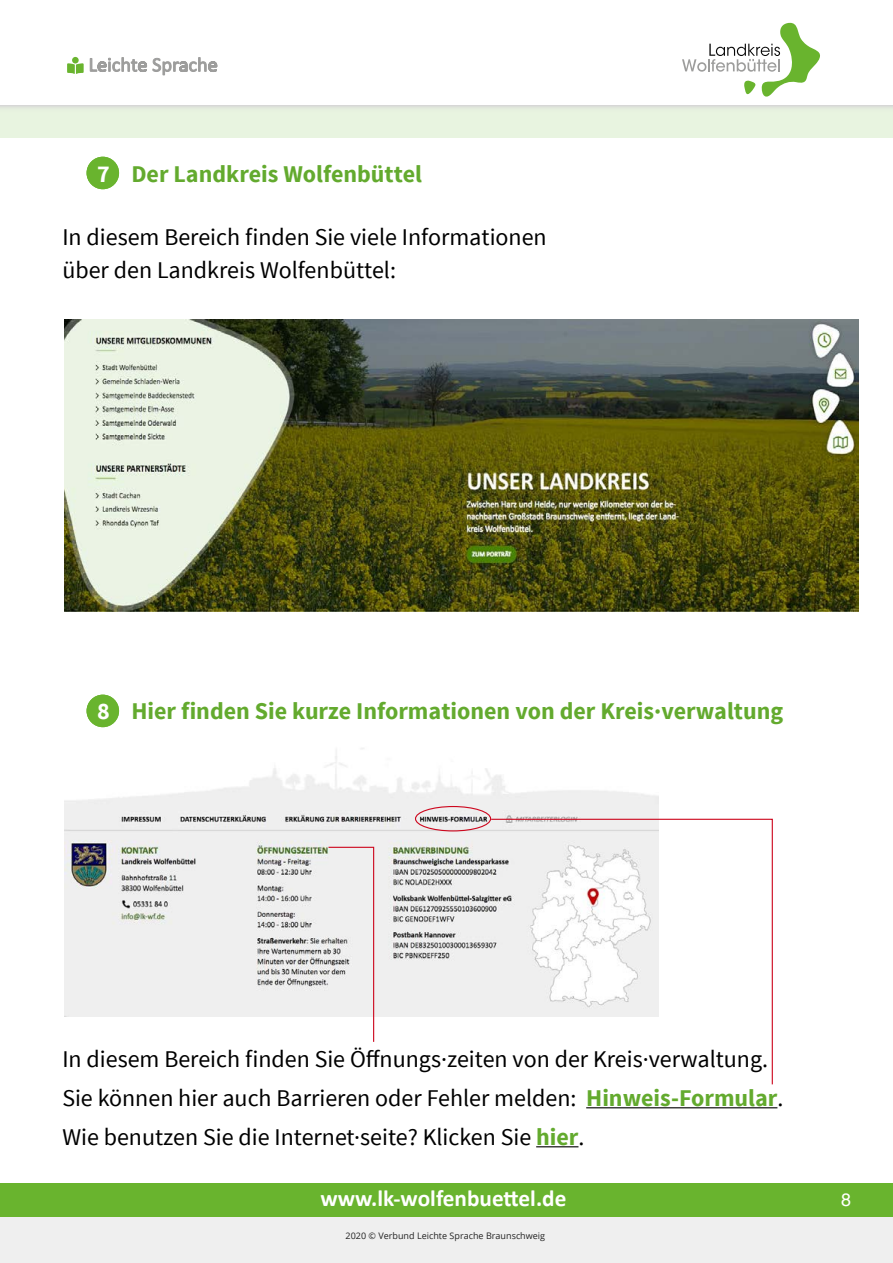
<style>
.page{position:relative;width:893px;height:1263px;background:#fff}
.page>*{position:absolute;margin:0;border:0;box-sizing:border-box;transform-origin:0 0}
.t1{font:24px/39px "Source Sans Pro";color:#000}
.t2{font:700 24px "Source Sans Pro";color:#63aa2e}
.t3{font:700 23.25px "Calibri";color:#fff}
.t4{font:18px "Helvetica";color:#fff}
.t5{font:9px "Open Sans";color:#222}
.s1{color:#fff}
.s2{font-weight:700;color:#63aa2e}
</style>
<div class="page">
<div style="left:0;top:1183px;width:893px;height:36px;background:#69b42e"></div>
<div style="left:0;top:1217px;width:893px;height:46px;background:#efefef"></div>
<div style="left:0;top:105px;width:893px;height:32px;background:linear-gradient(to right,#e7f3df,#e7f3df)"></div>
<svg style="left:682px;top:22px;width:138px;height:75px"></svg>
<svg style="left:90px;top:57px;width:127px;height:19px"></svg>
<svg style="left:67px;top:63px;width:17px;height:11px"></svg>
<div style="left:72px;top:57px;width:7px;height:7px;background:#69b42e;border-radius:50%"></div>
<div style="left:87px;top:695px;width:32px;height:32px;background:#69b42e;border-radius:50%"></div>
<div style="left:87px;top:157px;width:32px;height:32px;background:#69b42e;border-radius:50%"></div>
<hr style="left:586px;top:1107px;width:191px;height:1px;background:#000">
<hr style="left:536px;top:1146px;width:42px;height:1px;background:#000">
<img style="left:65px;top:319px;width:794px;height:292px">
<img style="left:65px;top:748px;width:593px;height:268px">
<div style="left:415px;top:806px;width:76px;height:25px;border:1px solid #cd071e;border-radius:50%"></div>
<svg style="left:490px;top:818px;width:283px;height:267px"></svg>
<svg style="left:327px;top:846px;width:48px;height:196px"></svg>
<p class="t2" style="left:97px;top:158px;width:326px"><span class="s1">7</span> Der Landkreis Wolfenbüttel</p>
<p class="t1" style="left:62px;top:221px;width:486px;line-height:33px">In diesem Bereich finden Sie viele Informationen über den Landkreis Wolfenbüttel:</p>
<p class="t2" style="left:97px;top:695px;width:687px"><span class="s1">8</span> Hier finden Sie kurze Informationen von der Kreis·verwaltung</p>
<p class="t1" style="left:62px;top:1040px;width:723px">In diesem Bereich finden Sie Öffnungs·zeiten von der Kreis·verwaltung.<br>Sie können hier auch Barrieren oder Fehler melden: <span class="s2">Hinweis-Formular</span>.<br>Wie benutzen Sie die Internet·seite? Klicken Sie <span class="s2">hier</span>.</p>
<p class="t3" style="left:320px;top:1183px;width:248px">www.lk-wolfenbuettel.de</p>
<p class="t5" style="left:345px;top:1229px;width:201px">2020 © Verbund Leichte Sprache Braunschweig</p>
<p class="t4" style="left:841px;top:1185px;width:12px">8</p>
</div>
